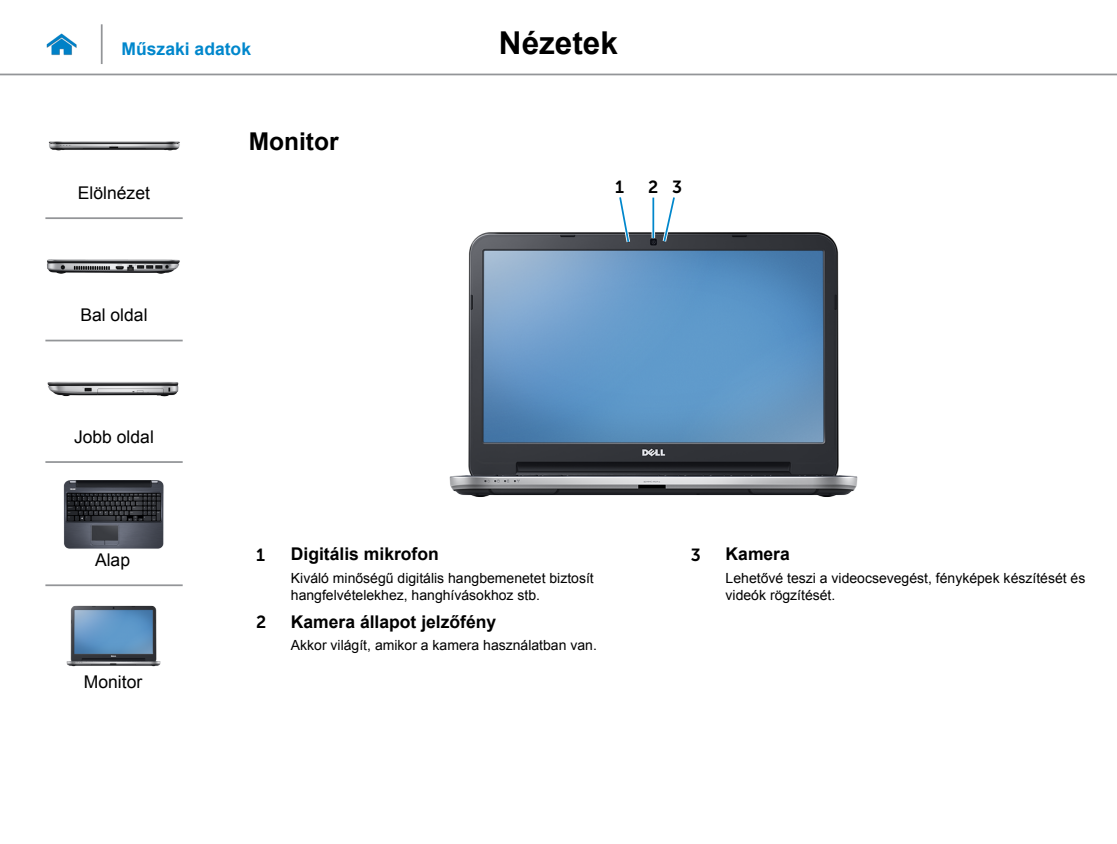
<style>
.page{position:relative;width:1117px;height:844px;background:#fff}
.page>*{position:absolute;margin:0;border:0;box-sizing:border-box;transform-origin:0 0}
.t1{font:700 31.5px "Arial";color:#000}
.Head2{font:700 24.5px "Arial";color:#000}
.Callout_Head{font:700 17.5px "Arial";color:#000}
.t2{font:17.5px "Arial";color:#000}
.t3{font:700 17.5px "Arial";color:#0087cc}
.Callout_Head-2{font:17.5px "Museo Sans For Dell 700";color:#000}
.Callout-L{font:17.5px "Museo Sans For Dell 700";color:#000}
.Callout_description{font:14px/17.5px "Arial";color:#000}
</style>
<div class="page">
<hr style="left:0;top:74px;width:1116px;height:1px;background:#939598">
<img style="left:46px;top:33px;width:31px;height:23px">
<img style="left:449px;top:232px;width:409px;height:265px">
<svg style="left:616px;top:197px;width:16px;height:49px"></svg>
<svg style="left:651px;top:197px;width:4px;height:41px"></svg>
<hr style="left:652px;top:197px;width:2px;height:41px;background:#0087cc">
<svg style="left:660px;top:197px;width:18px;height:48px"></svg>
<hr style="left:101px;top:24px;width:2px;height:40px;background:#939598">
<img style="left:48px;top:141px;width:132px;height:10px">
<img style="left:47px;top:259px;width:133px;height:15px">
<img style="left:47px;top:381px;width:132px;height:16px">
<img style="left:64px;top:480px;width:100px;height:69px">
<img style="left:66px;top:605px;width:95px;height:62px">
<hr style="left:45px;top:217px;width:138px;height:2px;background:#939598">
<hr style="left:45px;top:339px;width:138px;height:2px;background:#939598">
<hr style="left:45px;top:461px;width:138px;height:2px;background:#939598">
<hr style="left:45px;top:584px;width:138px;height:2px;background:#939598">
<p class="t3" style="left:122px;top:37px;width:131px">Műszaki adatok</p>
<h1 class="t1" style="left:499px;top:22px;width:121px">Nézetek</h1>
<p class="t2" style="left:78px;top:181px;width:73px">Elölnézet</p>
<p class="Head2" style="left:249px;top:125px;width:91px">Monitor</p>
<p class="Callout-L" style="left:615px;top:177px;width:10px">1</p>
<p class="Callout-L" style="left:648px;top:177px;width:12px">2</p>
<p class="Callout-L" style="left:672px;top:177px;width:12px">3</p>
<p class="t2" style="left:80px;top:303px;width:69px">Bal oldal</p>
<p class="t2" style="left:74px;top:425px;width:81px">Jobb oldal</p>
<p class="t2" style="left:95px;top:548px;width:37px">Alap</p>
<p class="t2" style="left:84px;top:670px;width:60px">Monitor</p>
<p class="Callout_Head-2" style="left:256px;top:544px;width:10px">1</p>
<p class="Callout_Head" style="left:291px;top:542px;width:149px">Digitális mikrofon</p>
<p class="Callout_description" style="left:291px;top:569px;width:304px">Kiváló minőségű digitális hangbemenetet biztosít hangfelvételekhez, hanghívásokhoz stb.</p>
<p class="Callout_Head-2" style="left:256px;top:612px;width:12px">2</p>
<p class="Callout_Head" style="left:291px;top:610px;width:207px">Kamera állapot jelzőfény</p>
<p class="Callout_description" style="left:291px;top:636px;width:307px">Akkor világít, amikor a kamera használatban van.</p>
<p class="Callout_Head-2" style="left:690px;top:544px;width:12px">3</p>
<p class="Callout_Head" style="left:725px;top:542px;width:66px">Kamera</p>
<p class="Callout_description" style="left:725px;top:569px;width:361px">Lehetővé teszi a videocsevegést, fényképek készítését és videók rögzítését.</p>
</div>
